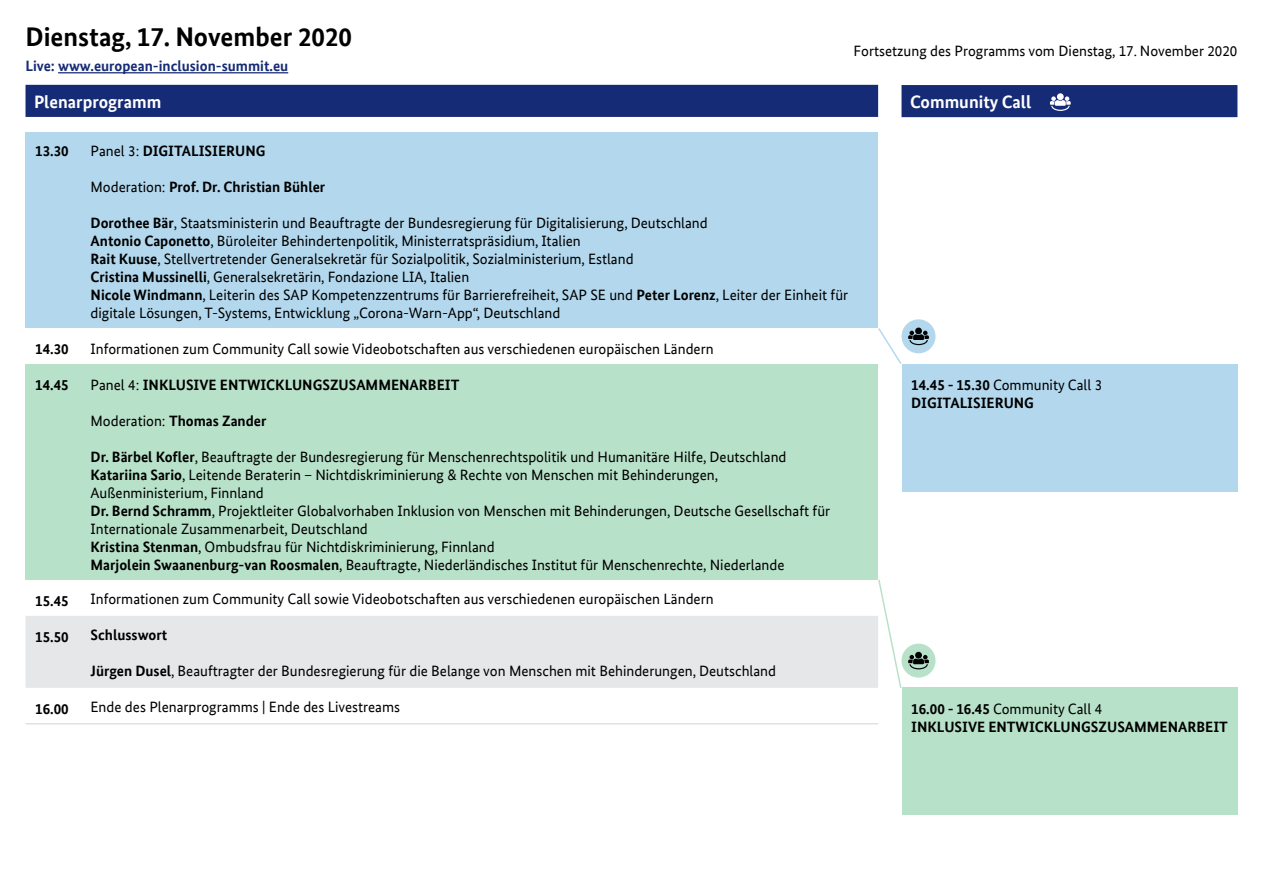
<style>
.page{position:relative;width:1263px;height:893px;background:#fff}
.page>*{position:absolute;margin:0;border:0;box-sizing:border-box;transform-origin:0 0}
.t1{font:700 27px "Bundes Sans Office";color:#000}
.t2{font:700 18px "Bundes Sans Office";color:#fff}
.t3{font:15px/18px "Bundes Sans Office";color:#000}
.t4{font:700 15px "Bundes Sans Office";color:#000}
.t5{font:700 15px "Bundes Sans Office";color:#162b75}
.s1{font-weight:400}
.s2{font-weight:700}
</style>
<div class="page">
<div style="left:26px;top:132px;width:852px;height:196px;background:#b3d8ed"></div>
<div style="left:901px;top:364px;width:336px;height:128px;background:#b3d8ed"></div>
<div style="left:26px;top:364px;width:852px;height:216px;background:#b8e1c9"></div>
<div style="left:901px;top:687px;width:336px;height:128px;background:#b8e1c9"></div>
<svg style="left:878px;top:579px;width:24px;height:110px"></svg>
<svg style="left:901px;top:319px;width:34px;height:34px"></svg>
<svg style="left:878px;top:326px;width:51px;height:39px"></svg>
<svg style="left:901px;top:644px;width:34px;height:34px"></svg>
<div style="left:915px;top:652px;width:7px;height:7px;background:#000;border-radius:50%"></div>
<svg style="left:908px;top:655px;width:21px;height:14px"></svg>
<div style="left:26px;top:85px;width:852px;height:32px;background:#162b75"></div>
<div style="left:26px;top:616px;width:852px;height:72px;background:#e6e7e8"></div>
<hr style="left:26px;top:724px;width:55px;height:1px;background:#d1d3d4">
<hr style="left:81px;top:724px;width:493px;height:1px;background:#d1d3d4">
<hr style="left:574px;top:724px;width:304px;height:1px;background:#d1d3d4">
<hr style="left:58px;top:72px;width:230px;height:1px;background:#162b75">
<div style="left:901px;top:85px;width:336px;height:32px;background:#162b75"></div>
<p class="t1" style="left:26px;top:21px;width:328px">Dienstag, 17. November 2020</p>
<p class="t5" style="left:26px;top:58px;width:264px">Live: www.european-inclusion-summit.eu</p>
<p class="t3" style="left:854px;top:42px;width:385px">Fortsetzung des Programms vom Dienstag, 17. November 2020</p>
<p class="t2" style="left:34px;top:91px;width:129px">Plenarprogramm</p>
<p class="t4" style="left:35px;top:142px;width:35px">13.30</p>
<p class="t4" style="left:91px;top:142px;width:176px"><span class="s1">Panel 3:</span> DIGITALISIERUNG</p>
<p class="t4" style="left:91px;top:178px;width:236px"><span class="s1">Moderation:</span> Prof. Dr. Christian Bühler</p>
<p class="t3" style="left:91px;top:214px;width:619px"><span class="s2">Dorothee Bär</span>, Staatsministerin und Beauftragte der Bundesregierung für Digitalisierung, Deutschland</p>
<p class="t3" style="left:91px;top:232px;width:492px"><span class="s2">Antonio Caponetto</span>, Büroleiter Behindertenpolitik, Ministerratspräsidium, Italien</p>
<p class="t3" style="left:91px;top:250px;width:544px"><span class="s2">Rait Kuuse</span>, Stellvertretender Generalsekretär für Sozialpolitik, Sozialministerium, Estland</p>
<p class="t3" style="left:91px;top:268px;width:380px"><span class="s2">Cristina Mussinelli</span>, Generalsekretärin, Fondazione LIA, Italien</p>
<p class="t3" style="left:91px;top:286px;width:759px"><span class="s2">Nicole Windmann</span>, Leiterin des SAP Kompetenzzentrums für Barrierefreiheit, SAP SE und <span class="s2">Peter Lorenz</span>, Leiter der Einheit für</p>
<p class="t3" style="left:91px;top:304px;width:471px">digitale Lösungen, T-Systems, Entwicklung „Corona-Warn-App“, Deutschland</p>
<p class="t4" style="left:35px;top:340px;width:35px">14.30</p>
<p class="t3" style="left:91px;top:340px;width:625px">Informationen zum Community Call sowie Videobotschaften aus verschiedenen europäischen Ländern</p>
<p class="t4" style="left:35px;top:376px;width:35px">14.45</p>
<p class="t4" style="left:91px;top:376px;width:370px"><span class="s1">Panel 4:</span> INKLUSIVE ENTWICKLUNGSZUSAMMENARBEIT</p>
<p class="t4" style="left:91px;top:412px;width:177px"><span class="s1">Moderation:</span> Thomas Zander</p>
<p class="t3" style="left:91px;top:448px;width:697px"><span class="s2">Dr. Bärbel Kofler</span>, Beauftragte der Bundesregierung für Menschenrechtspolitik und Humanitäre Hilfe, Deutschland</p>
<p class="t3" style="left:91px;top:466px;width:629px"><span class="s2">Katariina Sario</span>, Leitende Beraterin – Nichtdiskriminierung &amp; Rechte von Menschen mit Behinderungen,<br>Außenministerium, Finnland</p>
<p class="t3" style="left:91px;top:502px;width:741px"><span class="s2">Dr. Bernd Schramm</span>, Projektleiter Globalvorhaben Inklusion von Menschen mit Behinderungen, Deutsche Gesellschaft für<br>Internationale Zusammenarbeit, Deutschland</p>
<p class="t3" style="left:91px;top:538px;width:406px"><span class="s2">Kristina Stenman</span>, Ombudsfrau für Nichtdiskriminierung, Finnland</p>
<p class="t3" style="left:91px;top:556px;width:695px"><span class="s2">Marjolein Swaanenburg-van Roosmalen</span>, Beauftragte, Niederländisches Institut für Menschenrechte, Niederlande</p>
<p class="t4" style="left:35px;top:592px;width:35px">15.45</p>
<p class="t3" style="left:91px;top:589px;width:625px">Informationen zum Community Call sowie Videobotschaften aus verschiedenen europäischen Ländern</p>
<p class="t4" style="left:35px;top:628px;width:35px">15.50</p>
<p class="t4" style="left:91px;top:626px;width:78px">Schlusswort</p>
<p class="t3" style="left:91px;top:661px;width:687px"><span class="s2">Jürgen Dusel</span>, Beauftragter der Bundesregierung für die Belange von Menschen mit Behinderungen, Deutschland</p>
<p class="t4" style="left:35px;top:700px;width:35px">16.00</p>
<p class="t3" style="left:91px;top:697px;width:311px">Ende des Plenarprogramms | Ende des Livestreams</p>
<p class="t2" style="left:910px;top:91px;width:123px">Community Call</p>
<p class="t3" style="left:911px;top:376px;width:192px"><span class="s2">14.45 - 15.30</span> Community Call 3</p>
<p class="t4" style="left:911px;top:394px;width:124px">DIGITALISIERUNG</p>
<p class="t3" style="left:911px;top:700px;width:192px"><span class="s2">16.00 - 16.45</span> Community Call 4</p>
<p class="t4" style="left:911px;top:718px;width:318px">INKLUSIVE ENTWICKLUNGSZUSAMMENARBEIT</p>
</div>
